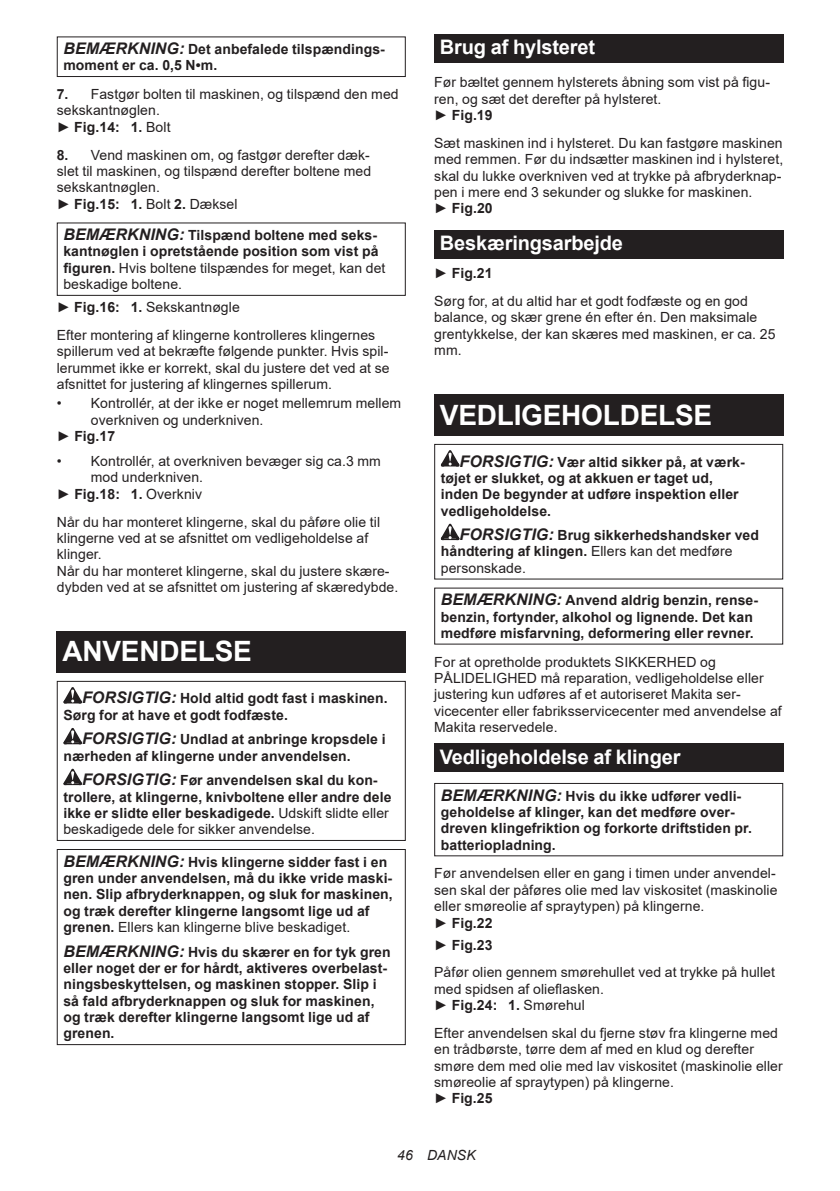
<style>
.page{position:relative;width:840px;height:1191px;background:#fff}
.page>*{position:absolute;margin:0;border:0;box-sizing:border-box;transform-origin:0 0}
.t1{font:700 28px "Arial";letter-spacing:-.01em;color:#fff}
.t2{font:700 20px "Arial";letter-spacing:-.01em;color:#fff}
.t3{font:14px/16.4px "Arial";letter-spacing:.005em;color:#231f20}
.t4{font:700 14px/16.4px "Arial";letter-spacing:.005em;color:#231f20}
.t5{font:italic 14px "Arial";letter-spacing:.005em;color:#231f20}
.s1{font-style:italic;font-size:16px}
.s2{font-weight:700}
.s3{font-weight:400}
</style>
<div class="page">
<div style="left:57px;top:36px;width:348px;height:41px;border:1px solid #231f20"></div>
<div style="left:57px;top:222px;width:348px;height:74px;border:1px solid #231f20"></div>
<div style="left:57px;top:632px;width:348px;height:41px;background:#231f20"></div>
<svg style="left:63px;top:687px;width:19px;height:16px"></svg>
<svg style="left:63px;top:728px;width:19px;height:16px"></svg>
<svg style="left:63px;top:768px;width:19px;height:17px"></svg>
<div style="left:57px;top:681px;width:348px;height:160px;border:1px solid #231f20"></div>
<div style="left:57px;top:849px;width:348px;height:196px;border:1px solid #231f20"></div>
<div style="left:434px;top:34px;width:348px;height:29px;background:#231f20"></div>
<div style="left:434px;top:230px;width:348px;height:29px;background:#231f20"></div>
<div style="left:434px;top:395px;width:348px;height:41px;background:#231f20"></div>
<svg style="left:440px;top:450px;width:19px;height:16px"></svg>
<svg style="left:440px;top:524px;width:19px;height:16px"></svg>
<div style="left:434px;top:444px;width:348px;height:135px;border:1px solid #231f20"></div>
<div style="left:434px;top:743px;width:348px;height:29px;background:#231f20"></div>
<div style="left:434px;top:783px;width:348px;height:73px;border:1px solid #231f20"></div>
<p class="t4" style="left:63px;top:41px;width:323px"><span class="s1">BEMÆRKNING:</span> Det anbefalede tilspændings&shy;moment er ca. 0,5 N•m.</p>
<p class="t3" style="left:57px;top:86px;width:343px"><span class="s2">7.</span> Fastgør bolten til maskinen, og tilspænd den med sekskantnøglen.<br>► <span class="s2">Fig.14: 1.</span> Bolt</p>
<p class="t3" style="left:57px;top:146px;width:316px"><span class="s2">8.</span> Vend maskinen om, og fastgør derefter dæk&shy;slet til maskinen, og tilspænd derefter boltene med sekskantnøglen.<br>► <span class="s2">Fig.15: 1.</span> Bolt <span class="s2">2.</span> Dæksel</p>
<p class="t4" style="left:63px;top:227px;width:323px"><span class="s1">BEMÆRKNING:</span> Tilspænd boltene med seks&shy;kantnøglen i opretstående position som vist på figuren. <span class="s3">Hvis boltene tilspændes for meget, kan det beskadige boltene.</span></p>
<p class="t3" style="left:57px;top:293px;width:320px;line-height:27.8px">► <span class="s2">Fig.16: 1.</span> Sekskantnøgle<br>Efter montering af klingerne kontrolleres klingernes</p>
<p class="t3" style="left:57px;top:343px;width:334px;text-align:justify">spillerum ved at bekræfte følgende punkter. Hvis spil&shy;lerummet ikke er korrekt, skal du justere det ved at se afsnittet for justering af klingernes spillerum.</p>
<p class="t3" style="left:57px;top:395px;width:346px">• Kontrollér, at der ikke er noget mellemrum mellem</p>
<p class="t3" style="left:91px;top:411px;width:174px">overkniven og underkniven.</p>
<p class="t4" style="left:57px;top:428px;width:60px"><span class="s3">►</span> Fig.17</p>
<p class="t3" style="left:57px;top:453px;width:325px">• Kontrollér, at overkniven bevæger sig ca.3 mm</p>
<p class="t3" style="left:91px;top:469px;width:114px">mod underkniven.</p>
<p class="t3" style="left:57px;top:485px;width:147px">► <span class="s2">Fig.18: 1.</span> Overkniv</p>
<p class="t3" style="left:57px;top:513px;width:343px">Når du har monteret klingerne, skal du påføre olie til klingerne ved at se afsnittet om vedligeholdelse af klinger.<br>Når du har monteret klingerne, skal du justere skære&shy;dybden ved at se afsnittet om justering af skæredybde.</p>
<h1 class="t1" style="left:62px;top:632px;width:191px">ANVENDELSE</h1>
<p class="t4" style="left:63px;top:690px;width:325px;text-indent:19px"><span class="s1">FORSIGTIG:</span> Hold altid godt fast i maskinen.<br>Sørg for at have et godt fodfæste.</p>
<p class="t4" style="left:63px;top:731px;width:323px;text-indent:19px"><span class="s1">FORSIGTIG:</span> Undlad at anbringe kropsdele i nærheden af klingerne under anvendelsen.</p>
<p class="t4" style="left:63px;top:772px;width:329px;text-indent:19px"><span class="s1">FORSIGTIG:</span> Før anvendelsen skal du kon&shy;trollere, at klingerne, knivboltene eller andre dele ikke er slidte eller beskadigede. <span class="s3">Udskift slidte eller beskadigede dele for sikker anvendelse.</span></p>
<p class="t4" style="left:63px;top:853px;width:330px"><span class="s1">BEMÆRKNING:</span> Hvis klingerne sidder fast i en gren under anvendelsen, må du ikke vride maski&shy;nen. Slip afbryderknappen, og sluk for maskinen, og træk derefter klingerne langsomt lige ud af grenen. <span class="s3">Ellers kan klingerne blive beskadiget.</span></p>
<p class="t4" style="left:63px;top:943px;width:328px"><span class="s1">BEMÆRKNING:</span> Hvis du skærer en for tyk gren eller noget der er for hårdt, aktiveres overbelast&shy;ningsbeskyttelsen, og maskinen stopper. Slip i så fald afbryderknappen og sluk for maskinen, og træk derefter klingerne langsomt lige ud af grenen.</p>
<h2 class="t2" style="left:439px;top:33px;width:157px">Brug af hylsteret</h2>
<p class="t3" style="left:434px;top:74px;width:337px">Før bæltet gennem hylsterets åbning som vist på figu&shy;ren, og sæt det derefter på hylsteret.<br>► <span class="s2">Fig.19</span></p>
<p class="t3" style="left:434px;top:135px;width:350px">Sæt maskinen ind i hylsteret. Du kan fastgøre maskinen med remmen. Før du indsætter maskinen ind i hylsteret, skal du lukke overkniven ved at trykke på afbryderknap&shy;pen i mere end 3 sekunder og slukke for maskinen.<br>► <span class="s2">Fig.20</span></p>
<h2 class="t2" style="left:439px;top:229px;width:185px">Beskæringsarbejde</h2>
<p class="t3" style="left:434px;top:259px;width:315px;line-height:27.8px">► <span class="s2">Fig.21<br></span>Sørg for, at du altid har et godt fodfæste og en god</p>
<p class="t3" style="left:434px;top:309px;width:342px">balance, og skær grene én efter én. Den maksimale grentykkelse, der kan skæres med maskinen, er ca. 25 mm.</p>
<h1 class="t1" style="left:439px;top:395px;width:274px">VEDLIGEHOLDELSE</h1>
<p class="t4" style="left:440px;top:453px;width:305px;text-indent:19px"><span class="s1">FORSIGTIG:</span> Vær altid sikker på, at værk&shy;tøjet er slukket, og at akkuen er taget ud, inden De begynder at udføre inspektion eller vedligeholdelse.</p>
<p class="t4" style="left:440px;top:527px;width:319px;text-indent:19px"><span class="s1">FORSIGTIG:</span> Brug sikkerhedshandsker ved håndtering af klingen. <span class="s3">Ellers kan det medføre personskade.</span></p>
<p class="t4" style="left:440px;top:592px;width:318px"><span class="s1">BEMÆRKNING:</span> Anvend aldrig benzin, rense&shy;benzin, fortynder, alkohol og lignende. Det kan medføre misfarvning, deformering eller revner.</p>
<p class="t3" style="left:434px;top:653px;width:349px">For at opretholde produktets SIKKERHED og PÅLIDELIGHED må reparation, vedligeholdelse eller justering kun udføres af et autoriseret Makita ser&shy;vicecenter eller fabriksservicecenter med anvendelse af Makita reservedele.</p>
<h2 class="t2" style="left:439px;top:742px;width:242px">Vedligeholdelse af klinger</h2>
<p class="t4" style="left:440px;top:787px;width:312px"><span class="s1">BEMÆRKNING:</span> Hvis du ikke udfører vedli&shy;geholdelse af klinger, kan det medføre over&shy;dreven klingefriktion og forkorte driftstiden pr. batteriopladning.</p>
<p class="t3" style="left:434px;top:865px;width:344px">Før anvendelsen eller en gang i timen under anvendel&shy;sen skal der påføres olie med lav viskositet (maskinolie eller smøreolie af spraytypen) på klingerne.<br>► <span class="s2">Fig.22</span></p>
<p class="t3" style="left:434px;top:930px;width:342px;line-height:27.8px">► <span class="s2">Fig.23<br></span>Påfør olien gennem smørehullet ved at trykke på hullet</p>
<p class="t3" style="left:434px;top:980px;width:171px">med spidsen af olieflasken. ► <span class="s2">Fig.24: 1.</span> Smørehul</p>
<p class="t3" style="left:434px;top:1024px;width:350px">Efter anvendelsen skal du fjerne støv fra klingerne med en trådbørste, tørre dem af med en klud og derefter smøre dem med olie med lav viskositet (maskinolie eller smøreolie af spraytypen) på klingerne.<br>► <span class="s2">Fig.25</span></p>
<p class="t5" style="left:397px;top:1146px;width:80px">46 DANSK</p>
</div>
